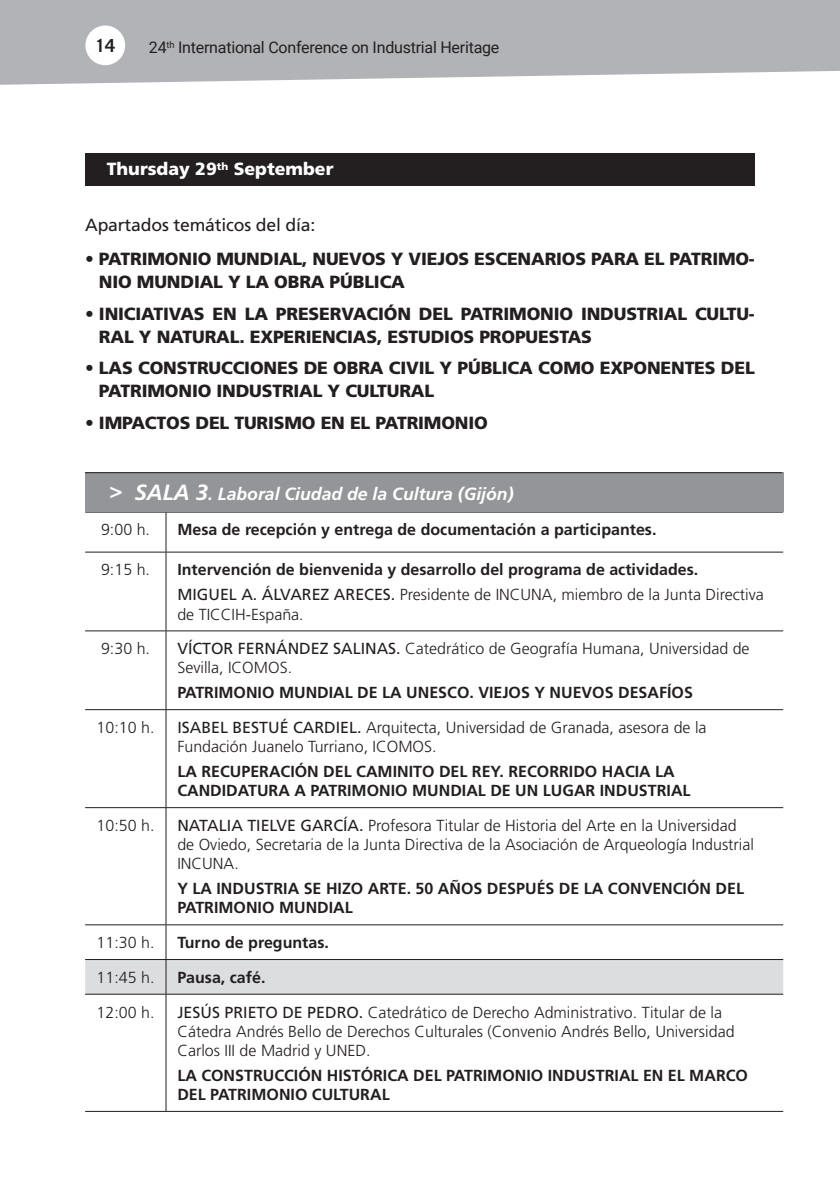
<style>
.page{position:relative;width:840px;height:1191px;background:#fff}
.page>*{position:absolute;margin:0;border:0;box-sizing:border-box;transform-origin:0 0}
.t1{font:700 18px "Trade Gothic LT Std";color:#231f20}
.t2{font:900 17.6px/23px "Frutiger LT Std";letter-spacing:-.01em;color:#231f20}
.t3{font:italic 700 17.6px "Frutiger LT Std";color:#fff}
.t4{font:17.6px "Frutiger LT Std";letter-spacing:-.01em;color:#231f20}
.t5{font:900 17.6px "Frutiger LT Std";color:#fff}
.t6{font:300 16px/19.2px "Frutiger LT Std";color:#231f20}
.t7{font:700 16px/19.2px "Frutiger LT Std";color:#231f20}
.t8{font:16px "Roboto";letter-spacing:-.015em;color:#231f20}
.s1{font-size:22px}
.s2{font-weight:400}
.s3{font-weight:300}
</style>
<div class="page">
<svg style="left:0;top:0;width:839px;height:85px;background:#b8b9bd"></svg>
<div style="left:85px;top:26px;width:40px;height:39px;background:#fff;border-radius:50%"></div>
<div style="left:85px;top:960px;width:697px;height:34px;background:#dcdddf"></div>
<hr style="left:85px;top:512px;width:81px;height:1px;background:#231f20">
<hr style="left:166px;top:512px;width:616px;height:1px;background:#231f20">
<hr style="left:165px;top:512px;width:1px;height:40px;background:#231f20">
<hr style="left:85px;top:552px;width:81px;height:1px;background:#231f20">
<hr style="left:166px;top:552px;width:616px;height:1px;background:#231f20">
<hr style="left:165px;top:552px;width:1px;height:78px;background:#231f20">
<hr style="left:85px;top:630px;width:81px;height:1px;background:#231f20">
<hr style="left:166px;top:630px;width:616px;height:1px;background:#231f20">
<hr style="left:165px;top:631px;width:1px;height:78px;background:#231f20">
<hr style="left:85px;top:709px;width:81px;height:1px;background:#231f20">
<hr style="left:166px;top:709px;width:616px;height:1px;background:#231f20">
<hr style="left:165px;top:710px;width:1px;height:97px;background:#231f20">
<hr style="left:85px;top:807px;width:81px;height:1px;background:#231f20">
<hr style="left:166px;top:807px;width:616px;height:1px;background:#231f20">
<hr style="left:165px;top:808px;width:1px;height:116px;background:#231f20">
<hr style="left:85px;top:924px;width:81px;height:1px;background:#231f20">
<hr style="left:166px;top:924px;width:616px;height:1px;background:#231f20">
<hr style="left:165px;top:925px;width:1px;height:34px;background:#231f20">
<hr style="left:85px;top:959px;width:81px;height:1px;background:#231f20">
<hr style="left:166px;top:959px;width:616px;height:1px;background:#231f20">
<hr style="left:165px;top:959px;width:1px;height:35px;background:#231f20">
<hr style="left:85px;top:994px;width:81px;height:1px;background:#231f20">
<hr style="left:166px;top:994px;width:616px;height:1px;background:#231f20">
<hr style="left:165px;top:994px;width:1px;height:117px;background:#231f20">
<hr style="left:85px;top:1111px;width:81px;height:1px;background:#231f20">
<hr style="left:166px;top:1111px;width:616px;height:1px;background:#231f20">
<div style="left:85px;top:153px;width:669px;height:32px;background:#231f20"></div>
<div style="left:85px;top:473px;width:697px;height:39px;background:#939598"></div>
<hr style="left:85px;top:472px;width:696px;height:1px;background:#231f20">
<p class="t1" style="left:95px;top:34px;width:22px">14</p>
<p class="t8" style="left:149px;top:36px;width:352px">24<sup>th</sup> International Conference on Industrial Heritage</p>
<p class="t5" style="left:107px;top:159px;width:228px">Thursday 29<sup>th</sup> September</p>
<p class="t4" style="left:85px;top:214px;width:231px">Apartados temáticos del día:</p>
<p class="t2" style="left:99px;top:247px;width:657px;text-indent:-14px">• PATRIMONIO MUNDIAL, NUEVOS Y VIEJOS ESCENARIOS PARA EL PATRIMO-<br>NIO MUNDIAL Y LA OBRA PÚBLICA</p>
<p class="t2" style="left:99px;top:302px;width:657px;text-indent:-14px">• INICIATIVAS EN LA PRESERVACIÓN DEL PATRIMONIO INDUSTRIAL CULTU-<br>RAL Y NATURAL. EXPERIENCIAS, ESTUDIOS PROPUESTAS</p>
<p class="t2" style="left:99px;top:356px;width:657px;text-indent:-14px">• LAS CONSTRUCCIONES DE OBRA CIVIL Y PÚBLICA COMO EXPONENTES DEL<br>PATRIMONIO INDUSTRIAL Y CULTURAL</p>
<p class="t2" style="left:85px;top:411px;width:404px">• IMPACTOS DEL TURISMO EN EL PATRIMONIO</p>
<p class="t3" style="left:109px;top:483px;width:405px"><span class="s1">&gt; SALA 3</span>. Laboral Ciudad de la Cultura (Gijón)</p>
<p class="t6" style="left:101px;top:520px;width:50px">9:00 h.</p>
<p class="t7" style="left:177px;top:520px;width:480px">Mesa de recepción y entrega de documentación a participantes.</p>
<p class="t6" style="left:101px;top:560px;width:50px">9:15 h.</p>
<p class="t7" style="left:177px;top:557px;width:587px;line-height:24.8px">Intervención de bienvenida y desarrollo del programa de actividades.<br><span class="s2">MIGUEL A. ÁLVAREZ ARECES.</span> <span class="s3">Presidente de INCUNA, miembro de la Junta Directiva</span></p>
<p class="t6" style="left:177px;top:604px;width:128px">de TICCIH-España.</p>
<p class="t6" style="left:101px;top:639px;width:50px">9:30 h.</p>
<p class="t6" style="left:177px;top:639px;width:573px"><span class="s2">VÍCTOR FERNÁNDEZ SALINAS.</span> Catedrático de Geografía Humana, Universidad de<br>Sevilla, ICOMOS.</p>
<p class="t7" style="left:177px;top:683px;width:516px">PATRIMONIO MUNDIAL DE LA UNESCO. VIEJOS Y NUEVOS DESAFÍOS</p>
<p class="t6" style="left:97px;top:718px;width:59px">10:10 h.</p>
<p class="t6" style="left:177px;top:718px;width:530px"><span class="s2">ISABEL BESTUÉ CARDIEL.</span> Arquitecta, Universidad de Granada, asesora de la<br>Fundación Juanelo Turriano, ICOMOS.</p>
<p class="t7" style="left:177px;top:762px;width:514px">LA RECUPERACIÓN DEL CAMINITO DEL REY. RECORRIDO HACIA LA<br>CANDIDATURA A PATRIMONIO MUNDIAL DE UN LUGAR INDUSTRIAL</p>
<p class="t6" style="left:97px;top:816px;width:59px">10:50 h.</p>
<p class="t6" style="left:177px;top:816px;width:578px"><span class="s2">NATALIA TIELVE GARCÍA.</span> Profesora Titular de Historia del Arte en la Universidad de Oviedo, Secretaria de la Junta Directiva de la Asociación de Arqueología Industrial<br>INCUNA.</p>
<p class="t7" style="left:177px;top:879px;width:568px">Y LA INDUSTRIA SE HIZO ARTE. 50 AÑOS DESPUÉS DE LA CONVENCIÓN DEL<br>PATRIMONIO MUNDIAL</p>
<p class="t6" style="left:97px;top:933px;width:59px">11:30 h.</p>
<p class="t7" style="left:177px;top:933px;width:153px">Turno de preguntas.</p>
<p class="t6" style="left:97px;top:968px;width:59px">11:45 h.</p>
<p class="t7" style="left:177px;top:967px;width:90px">Pausa, café.</p>
<p class="t6" style="left:97px;top:1002px;width:59px">12:00 h.</p>
<p class="t6" style="left:177px;top:1002px;width:558px"><span class="s2">JESÚS PRIETO DE PEDRO.</span> Catedrático de Derecho Administrativo. Titular de la<br>Cátedra Andrés Bello de Derechos Culturales (Convenio Andrés Bello, Universidad<br>Carlos III de Madrid y UNED.</p>
<p class="t7" style="left:177px;top:1065px;width:572px">LA CONSTRUCCIÓN HISTÓRICA DEL PATRIMONIO INDUSTRIAL EN EL MARCO<br>DEL PATRIMONIO CULTURAL</p>
</div>
